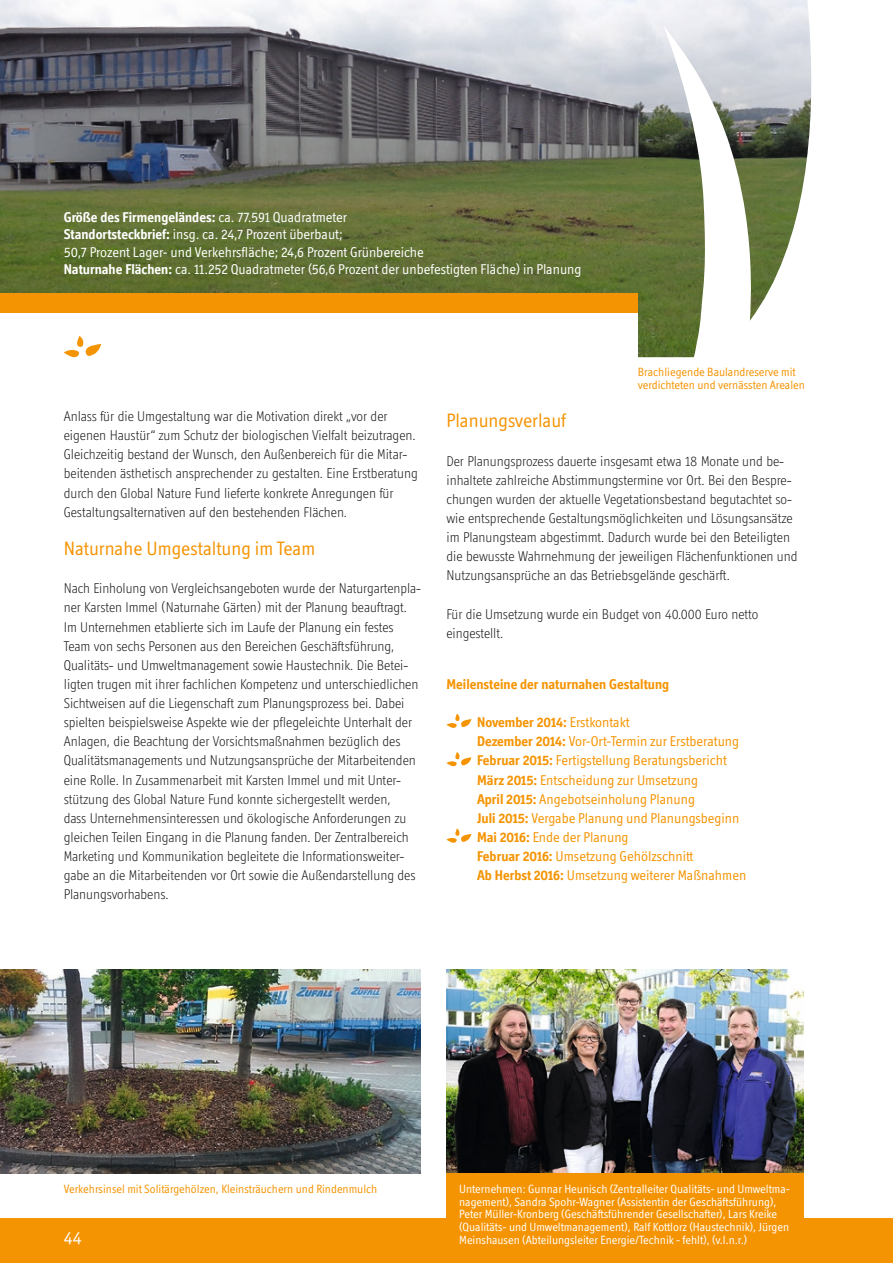
<style>
.page{position:relative;width:893px;height:1263px;background:#fff}
.page>*{position:absolute;margin:0;border:0;box-sizing:border-box;transform-origin:0 0}
.t1{font:19.5px "Officina Display ITC";color:#f59403}
.t2{font:18px "Officina Sans LT";color:#fff}
.t3{font:300 14.25px/19.2px "Officina Display ITC";color:#151616}
.t4{font:14.25px/19.2px "Officina Display ITC";color:#f59403}
.t5{font:14.25px/17.1px "Officina Display ITC";color:#fff}
.t6{font:700 14.25px "Officina Display ITC";color:#fff}
.t7{font:700 14.25px "Officina Display ITC";color:#f59403}
.t8{font:12px/12.8px "Officina Display ITC";color:#fff}
.t9{font:12px/12.8px "Officina Display ITC";color:#f59403}
.s1{font-weight:400}
.s2{font-weight:700}
</style>
<div class="page">
<div style="left:0;top:1218px;width:893px;height:45px;background:#f59403"></div>
<img style="left:0;top:0;width:711px;height:357px">
<img style="left:446px;top:969px;width:358px;height:203px">
<img style="left:0;top:969px;width:421px;height:205px">
<svg style="left:711px;top:0;width:101px;height:309px"></svg>
<svg style="left:663px;top:26px;width:95px;height:332px"></svg>
<svg style="left:446px;top:714px;width:25px;height:14px"></svg>
<svg style="left:446px;top:752px;width:25px;height:15px"></svg>
<svg style="left:446px;top:828px;width:25px;height:15px"></svg>
<div style="left:0;top:313px;width:638px;height:63px;background:#fff"></div>
<svg style="left:64px;top:336px;width:37px;height:22px"></svg>
<div style="left:0;top:293px;width:638px;height:20px;background:#f59403"></div>
<div style="left:446px;top:1172px;width:358px;height:83px;background:#f59403"></div>
<p class="t6" style="left:64px;top:209px;width:285px">Größe des Firmengeländes: <span class="s1">ca. 77.591 Quadratmeter</span></p>
<p class="t5" style="left:64px;top:226px;width:362px"><span class="s2">Standortsteckbrief:</span> insg. ca. 24,7 Prozent überbaut;<br>50,7 Prozent Lager- und Verkehrsfläche; 24,6 Prozent Grünbereiche</p>
<p class="t5" style="left:64px;top:260px;width:519px"><span class="s2">Naturnahe Flächen:</span> ca. 11.252 Quadratmeter (56,6 Prozent der unbefestigten Fläche) in Planung</p>
<p class="t9" style="left:638px;top:366px;width:169px">Brachliegende Baulandreserve mit verdichteten und vernässten Arealen</p>
<p class="t3" style="left:64px;top:406px;width:356px">Anlass für die Umgestaltung war die Motivation direkt „vor der eigenen Haustür“ zum Schutz der biologischen Vielfalt beizutragen.<br>Gleichzeitig bestand der Wunsch, den Außenbereich für die Mitar&shy;beitenden ästhetisch ansprechender zu gestalten. Eine Erstberatung durch den Global Nature Fund lieferte konkrete Anregungen für Gestaltungsalternativen auf den bestehenden Flächen.</p>
<p class="t1" style="left:64px;top:537px;width:253px">Naturnahe Umgestaltung im Team</p>
<p class="t3" style="left:64px;top:579px;width:359px">Nach Einholung von Vergleichsangeboten wurde der Naturgartenpla&shy;ner Karsten Immel (Naturnahe Gärten) mit der Planung beauftragt.<br>Im Unternehmen etablierte sich im Laufe der Planung ein festes Team von sechs Personen aus den Bereichen Geschäftsführung, Qualitäts- und Umweltmanagement sowie Haustechnik. Die Betei&shy;ligten trugen mit ihrer fachlichen Kompetenz und unterschiedlichen Sichtweisen auf die Liegenschaft zum Planungsprozess bei. Dabei spielten beispielsweise Aspekte wie der pflegeleichte Unterhalt der Anlagen, die Beachtung der Vorsichtsmaßnahmen bezüglich des Qualitätsmanagements und Nutzungsansprüche der Mitarbeitenden eine Rolle. In Zusammenarbeit mit Karsten Immel und mit Unter&shy;stützung des Global Nature Fund konnte sichergestellt werden,<br>dass Unternehmensinteressen und ökologische Anforderungen zu gleichen Teilen Eingang in die Planung fanden. Der Zentralbereich Marketing und Kommunikation begleitete die Informationsweiter&shy;gabe an die Mitarbeitenden vor Ort sowie die Außendarstellung des Planungsvorhabens.</p>
<p class="t1" style="left:446px;top:409px;width:121px">Planungsverlauf</p>
<p class="t3" style="left:446px;top:451px;width:353px">Der Planungsprozess dauerte insgesamt etwa 18 Monate und be&shy;inhaltete zahlreiche Abstimmungstermine vor Ort. Bei den Bespre&shy;chungen wurden der aktuelle Vegetationsbestand begutachtet so&shy;wie entsprechende Gestaltungsmöglichkeiten und Lösungsansätze im Planungsteam abgestimmt. Dadurch wurde bei den Beteiligten die bewusste Wahrnehmung der jeweiligen Flächenfunktionen und Nutzungsansprüche an das Betriebsgelände geschärft.</p>
<p class="t3" style="left:446px;top:604px;width:313px">Für die Umsetzung wurde ein Budget von 40.000 Euro netto eingestellt.</p>
<p class="t7" style="left:446px;top:676px;width:224px">Meilensteine der naturnahen Gestaltung</p>
<p class="t4" style="left:477px;top:712px;width:264px"><span class="s2">November 2014:</span> Erstkontakt<br><span class="s2">Dezember 2014:</span> Vor-Ort-Termin zur Erstberatung</p>
<p class="t4" style="left:477px;top:751px;width:264px"><span class="s2">Februar 2015:</span> Fertigstellung Beratungsbericht <span class="s2">März 2015:</span> Entscheidung zur Umsetzung<br><span class="s2">April 2015:</span> Angebotseinholung Planung<br><span class="s2">Juli 2015:</span> Vergabe Planung und Planungsbeginn</p>
<p class="t4" style="left:477px;top:827px;width:271px"><span class="s2">Mai 2016:</span> Ende der Planung<br><span class="s2">Februar 2016:</span> Umsetzung Gehölzschnitt<br><span class="s2">Ab Herbst 2016:</span> Umsetzung weiterer Maßnahmen</p>
<p class="t9" style="left:64px;top:1182px;width:315px">Verkehrsinsel mit Solitärgehölzen, Kleinsträuchern und Rindenmulch</p>
<p class="t2" style="left:64px;top:1227px;width:19px">44</p>
<p class="t8" style="left:459px;top:1182px;width:332px">Unternehmen: Gunnar Heunisch (Zentralleiter Qualitäts- und Umweltma&shy;nagement), Sandra Spohr-Wagner (Assistentin der Geschäftsführung), Peter Müller-Kronberg (Geschäftsführender Gesellschafter), Lars Kreike (Qualitäts- und Umweltmanagement), Ralf Kottlorz (Haustechnik), Jürgen Meinshausen (Abteilungsleiter Energie/Technik - fehlt), (v.l.n.r.)</p>
</div>
